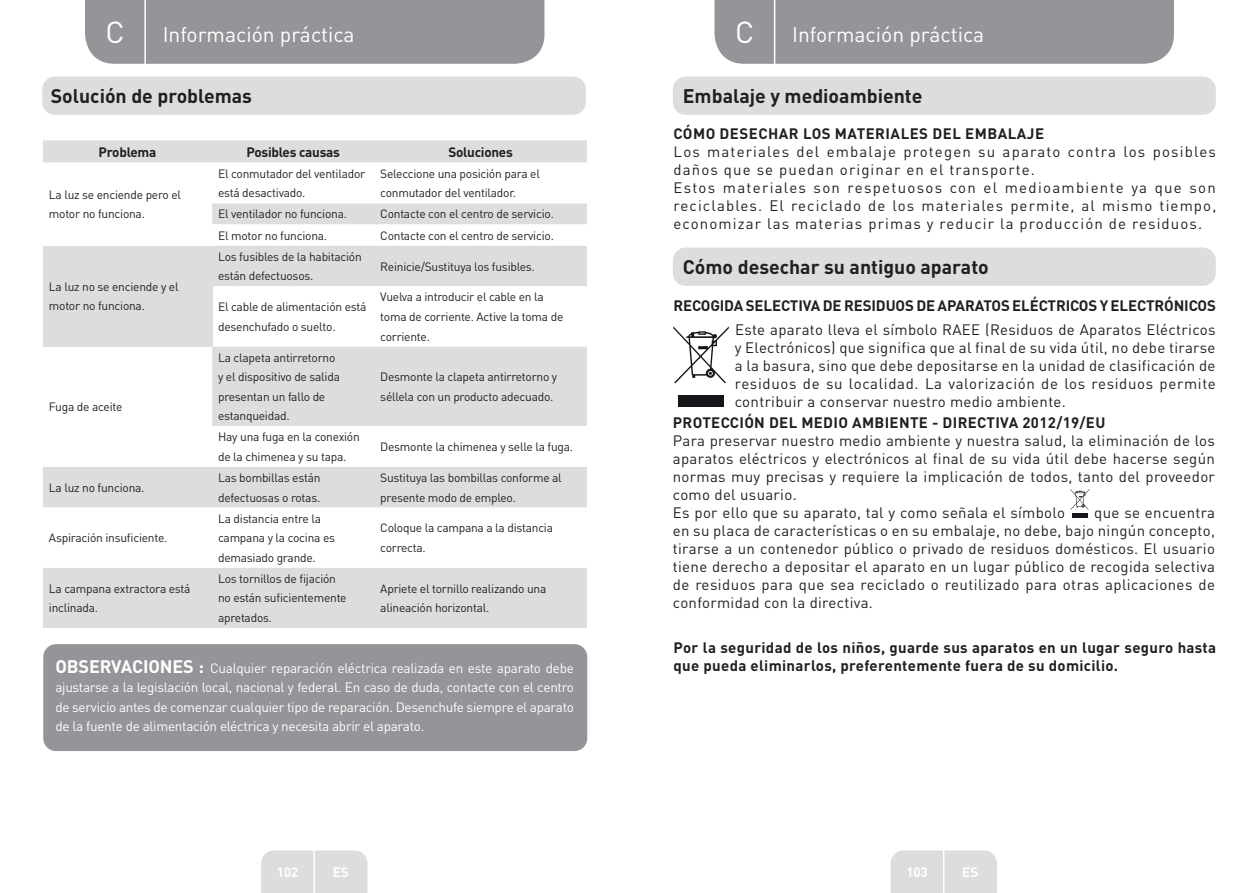
<style>
.page{position:relative;width:1259px;height:893px;background:#fff}
.page>*{position:absolute;margin:0;border:0;box-sizing:border-box;transform-origin:0 0}
.t1{font:30px "DIN Pro";color:#fff}
.t2{font:21px "DIN Pro";color:#fff}
.Sous-titre-ES{font:700 19.5px "DIN Pro";color:#231f20}
.t3{font:15px/18px "DIN Pro";letter-spacing:.03em;color:#231f20;text-align:justify}
.t4{font:700 15px/18px "DIN Pro";letter-spacing:.02em;color:#231f20}
.t5{font:700 15px/24px "DIN Pro";letter-spacing:-.005em;color:#231f20;text-align:right}
.t6{font:15px/18px "DIN Pro";letter-spacing:.075em;color:#231f20}
.t7{font:13.5px/19.5px "DIN Pro";letter-spacing:-.02em;color:#fff;text-align:justify}
.Large_Text__3_2_mm{font:700 13.5px "DIN Pro";letter-spacing:-.02em;color:#231f20}
.t8{font:700 13.5px "DIN Pro";letter-spacing:-.005em;color:#fff}
.Large_Text__3_2_mm-2{font:12px/19.5px "DIN Pro";letter-spacing:-.02em;color:#231f20}
.s1{font-weight:700;font-size:18px}
.s2{font-weight:400}
</style>
<div class="page">
<div style="left:85px;top:0;width:459px;height:64px;background:#939598"></div>
<div style="left:714px;top:0;width:460px;height:64px;background:#939598"></div>
<div style="left:261px;top:850px;width:106px;height:43px;background:#dcdddf"></div>
<div style="left:890px;top:850px;width:107px;height:43px;background:#dcdddf"></div>
<hr style="left:313px;top:833px;width:2px;height:60px;background:#fff">
<hr style="left:943px;top:833px;width:1px;height:60px;background:#fff">
<hr style="left:144px;top:0;width:2px;height:66px;background:#fff">
<hr style="left:774px;top:0;width:1px;height:66px;background:#fff">
<div style="left:42px;top:77px;width:544px;height:38px;background:#dcdddf;border-radius:13px"></div>
<div style="left:43px;top:140px;width:544px;height:488px;background:#dcdddf"></div>
<svg style="left:43px;top:163px;width:544px;height:405px"></svg>
<div style="left:43px;top:246px;width:169px;height:100px;background:#dcdddf"></div>
<div style="left:43px;top:644px;width:544px;height:107px;background:#939598;border-radius:13px"></div>
<div style="left:673px;top:248px;width:542px;height:38px;background:#dcdddf;border-radius:13px"></div>
<svg style="left:673px;top:326px;width:56px;height:57px"></svg>
<div style="left:678px;top:395px;width:46px;height:11px;background:#17141a"></div>
<svg style="left:1070px;top:489px;width:19px;height:21px"></svg>
<hr style="left:1072px;top:514px;width:15px;height:4px;background:#17141a">
<div style="left:673px;top:77px;width:542px;height:38px;background:#dcdddf;border-radius:13px"></div>
<h1 class="t1" style="left:105px;top:11px;width:21px">C</h1>
<h2 class="t2" style="left:163px;top:20px;width:193px">Información práctica</h2>
<h1 class="t1" style="left:735px;top:11px;width:21px">C</h1>
<h2 class="t2" style="left:792px;top:20px;width:193px">Información práctica</h2>
<p class="Sous-titre-ES" style="left:51px;top:83px;width:203px">Solución de problemas</p>
<p class="Large_Text__3_2_mm" style="left:99px;top:143px;width:59px">Problema</p>
<p class="Large_Text__3_2_mm" style="left:246px;top:143px;width:95px">Posibles causas</p>
<p class="Large_Text__3_2_mm" style="left:448px;top:143px;width:66px">Soluciones</p>
<p class="Large_Text__3_2_mm-2" style="left:49px;top:184px;width:134px">La luz se enciende pero el motor no funciona.</p>
<p class="Large_Text__3_2_mm-2" style="left:218px;top:163px;width:149px">El conmutador del ventilador está desactivado.</p>
<p class="Large_Text__3_2_mm-2" style="left:380px;top:163px;width:161px">Seleccione una posición para el conmutador del ventilador.</p>
<p class="Large_Text__3_2_mm-2" style="left:218px;top:204px;width:130px">El ventilador no funciona.</p>
<p class="Large_Text__3_2_mm-2" style="left:380px;top:204px;width:175px">Contacte con el centro de servicio.</p>
<p class="Large_Text__3_2_mm-2" style="left:218px;top:225px;width:111px">El motor no funciona.</p>
<p class="Large_Text__3_2_mm-2" style="left:380px;top:225px;width:175px">Contacte con el centro de servicio.</p>
<p class="Large_Text__3_2_mm-2" style="left:49px;top:276px;width:131px">La luz no se enciende y el motor no funciona.</p>
<p class="Large_Text__3_2_mm-2" style="left:49px;top:397px;width:75px">Fuga de aceite</p>
<p class="Large_Text__3_2_mm-2" style="left:218px;top:246px;width:145px">Los fusibles de la habitación están defectuosos.</p>
<p class="Large_Text__3_2_mm-2" style="left:380px;top:256px;width:156px">Reinicie/Sustituya los fusibles.</p>
<p class="Large_Text__3_2_mm-2" style="left:218px;top:297px;width:150px">El cable de alimentación está desenchufado o suelto.</p>
<p class="Large_Text__3_2_mm-2" style="left:380px;top:287px;width:185px">Vuelva a introducir el cable en la toma de corriente. Active la toma de corriente.</p>
<p class="Large_Text__3_2_mm-2" style="left:218px;top:347px;width:123px">La clapeta antirretorno y el dispositivo de salida presentan un fallo de estanqueidad.</p>
<p class="Large_Text__3_2_mm-2" style="left:380px;top:367px;width:178px">Desmonte la clapeta antirretorno y séllela con un producto adecuado.</p>
<p class="Large_Text__3_2_mm-2" style="left:218px;top:427px;width:143px">Hay una fuga en la conexión de la chimenea y su tapa.</p>
<p class="Large_Text__3_2_mm-2" style="left:380px;top:436px;width:194px">Desmonte la chimenea y selle la fuga.</p>
<p class="Large_Text__3_2_mm-2" style="left:49px;top:477px;width:97px">La luz no funciona.</p>
<p class="Large_Text__3_2_mm-2" style="left:218px;top:467px;width:104px">Las bombillas están defectuosas o rotas.</p>
<p class="Large_Text__3_2_mm-2" style="left:380px;top:467px;width:183px">Sustituya las bombillas conforme al presente modo de empleo.</p>
<p class="Large_Text__3_2_mm-2" style="left:49px;top:528px;width:120px">Aspiración insuficiente.</p>
<p class="Large_Text__3_2_mm-2" style="left:218px;top:508px;width:118px">La distancia entre la campana y la cocina es demasiado grande.</p>
<p class="Large_Text__3_2_mm-2" style="left:380px;top:518px;width:174px">Coloque la campana a la distancia correcta.</p>
<p class="Large_Text__3_2_mm-2" style="left:49px;top:578px;width:143px">La campana extractora está inclinada.</p>
<p class="Large_Text__3_2_mm-2" style="left:218px;top:568px;width:130px">Los tornillos de fijación no están suficientemente apretados.</p>
<p class="Large_Text__3_2_mm-2" style="left:380px;top:578px;width:168px">Apriete el tornillo realizando una alineación horizontal.</p>
<p class="t7" style="left:55px;top:657px;width:520px"><span class="s1">OBSERVACIONES :</span> Cualquier reparación eléctrica realizada en este aparato debe ajustarse a la legislación local, nacional y federal. En caso de duda, contacte con el centro de servicio antes de comenzar cualquier tipo de reparación. Desenchufe siempre el aparato de la fuente de alimentación eléctrica y necesita abrir el aparato.</p>
<p class="Sous-titre-ES" style="left:683px;top:83px;width:241px">Embalaje y medioambiente</p>
<p class="t4" style="left:673px;top:124px;width:372px">CÓMO DESECHAR LOS MATERIALES DEL EMBALAJE</p>
<p class="t6" style="left:673px;top:142px;width:544px">Los materiales del embalaje protegen su aparato contra los posibles daños que se puedan originar en el transporte.</p>
<p class="t3" style="left:673px;top:178px;width:544px">Estos materiales son respetuosos con el medioambiente ya que son reciclables. El reciclado de los materiales permite, al mismo tiempo, economizar las materias primas y reducir la producción de residuos.</p>
<p class="Sous-titre-ES" style="left:683px;top:254px;width:307px">Cómo desechar su antiguo aparato</p>
<p class="t5" style="left:673px;top:293px;width:544px">RECOGIDA SELECTIVA DE RESIDUOS DE APARATOS ELÉCTRICOS Y ELECTRÓNICOS<br><span class="s2">Este aparato lleva el símbolo RAEE (Residuos de Aparatos Eléctricos</span></p>
<p class="t3" style="left:735px;top:338px;width:482px">y Electrónicos) que significa que al final de su vida útil, no debe tirarse a la basura, sino que debe depositarse en la unidad de clasificación de residuos de su localidad. La valorización de los residuos permite contribuir a conservar nuestro medio ambiente.</p>
<p class="t4" style="left:673px;top:413px;width:434px">PROTECCIÓN DEL MEDIO AMBIENTE - DIRECTIVA 2012/19/EU</p>
<p class="t3" style="left:673px;top:431px;width:543px">Para preservar nuestro medio ambiente y nuestra salud, la eliminación de los aparatos eléctricos y electrónicos al final de su vida útil debe hacerse según normas muy precisas y requiere la implicación de todos, tanto del proveedor como del usuario.</p>
<p class="t3" style="left:673px;top:503px;width:394px">Es por ello que su aparato, tal y como señala el símbolo</p>
<p class="t3" style="left:673px;top:503px;width:544px;text-indent:421px">que se encuentra en su placa de características o en su embalaje, no debe, bajo ningún concepto, tirarse a un contenedor público o privado de residuos domésticos. El usuario tiene derecho a depositar el aparato en un lugar público de recogida selectiva de residuos para que sea reciclado o reutilizado para otras aplicaciones de conformidad con la directiva.</p>
<p class="t4" style="left:673px;top:638px;width:544px">Por la seguridad de los niños, guarde sus aparatos en un lugar seguro hasta que pueda eliminarlos, preferentemente fuera de su domicilio.</p>
<p class="t8" style="left:277px;top:863px;width:23px">102</p>
<p class="t8" style="left:333px;top:863px;width:18px">ES</p>
<p class="t8" style="left:906px;top:863px;width:23px">103</p>
<p class="t8" style="left:962px;top:863px;width:18px">ES</p>
</div>
